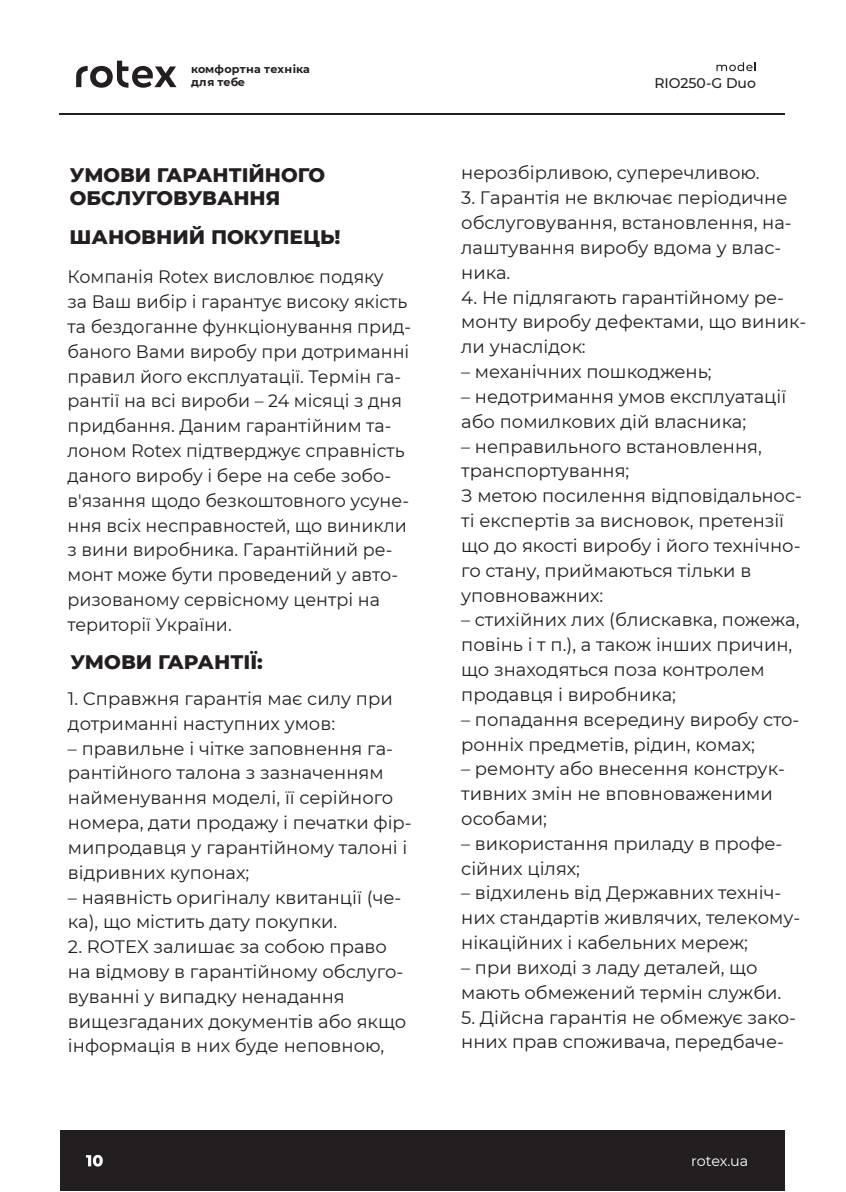
<style>
.page{position:relative;width:846px;height:1192px;background:#fff}
.page>*{position:absolute;margin:0;border:0;box-sizing:border-box;transform-origin:0 0}
.t1{font:800 20px/23.2px "Montserrat";color:#231f20}
.t2{font:18px/24.8px "Montserrat";color:#231f20}
.t3{font:14.4px "Montserrat";letter-spacing:-.015em;color:#fff}
.t4{font:500 14px "Montserrat";color:#231f20}
.t5{font:700 11.2px/13.4px "Montserrat";letter-spacing:.01em;color:#231f20}
</style>
<div class="page">
<div style="left:60px;top:1130px;width:724px;height:60px;background:#231f20"></div>
<hr style="left:60px;top:113px;width:725px;height:2px;background:#231f20">
<svg style="left:86px;top:1155px;width:17px;height:11px"></svg>
<svg style="left:716px;top:62px;width:40px;height:9px"></svg>
<svg style="left:76px;top:61px;width:101px;height:27px"></svg>
<p class="t5" style="left:191px;top:61px;width:120px">комфортна техніка для тебе</p>
<p class="t1" style="left:70px;top:162px;width:257px">УМОВИ ГАРАНТІЙНОГО<br>ОБСЛУГОВУВАННЯ</p>
<p class="t1" style="left:70px;top:224px;width:272px">ШАНОВНИЙ ПОКУПЕЦЬ!</p>
<p class="t2" style="left:68px;top:264px;width:345px">Компанія Rotex висловлює подяку<br>за Ваш вибір і гарантує високу якість та бездоганне функціонування прид&shy;баного Вами виробу при дотриманні правил його експлуатації. Термін га&shy;рантії на всі вироби – 24 місяці з дня придбання. Даним гарантійним та&shy;лоном Rotex підтверджує справність даного виробу і бере на себе зобо&shy;в'язання щодо безкоштовного усуне&shy;ння всіх несправностей, що виникли з вини виробника. Гарантійний ре&shy;монт може бути проведений у авто&shy;ризованому сервісному центрі на території України.</p>
<p class="t1" style="left:70px;top:649px;width:194px">УМОВИ ГАРАНТІЇ:</p>
<p class="t2" style="left:68px;top:685px;width:326px">1. Справжня гарантія має силу при дотриманні наступних умов:</p>
<p class="t2" style="left:68px;top:735px;width:345px">– правильне і чітке заповнення га&shy;рантійного талона з зазначенням найменування моделі, її серійного номера, дати продажу і печатки фір&shy;мипродавця у гарантійному талоні і відривних купонах;</p>
<p class="t2" style="left:68px;top:884px;width:335px">– наявність оригіналу квитанції (че&shy;ка), що містить дату покупки.</p>
<p class="t2" style="left:68px;top:933px;width:340px">2. ROTEX залишає за собою право на відмову в гарантійному обслуго&shy;вуванні у випадку ненадання вищезгаданих документів або якщо інформація в них буде неповною,</p>
<p class="t4" style="left:654px;top:73px;width:103px">RIO250-G Duo</p>
<p class="t2" style="left:461px;top:160px;width:300px">нерозбірливою, суперечливою.</p>
<p class="t2" style="left:461px;top:185px;width:332px">3. Гарантія не включає періодичне обслуговування, встановлення, на&shy;лаштування виробу вдома у влас&shy;ника.</p>
<p class="t2" style="left:461px;top:284px;width:347px">4. Не підлягають гарантійному ре&shy;монту виробу дефектами, що виник&shy;ли унаслідок:</p>
<p class="t2" style="left:461px;top:359px;width:252px">– механічних пошкоджень;</p>
<p class="t2" style="left:461px;top:383px;width:327px">– недотримання умов експлуатації або помилкових дій власника;</p>
<p class="t2" style="left:461px;top:433px;width:342px">– неправильного встановлення, транспортування;<br>З метою посилення відповідальнос&shy;ті експертів за висновок, претензії що до якості виробу і його технічно&shy;го стану, приймаються тільки в уповноважних:</p>
<p class="t2" style="left:461px;top:607px;width:340px">– стихійних лих (блискавка, пожежа, повінь і т п.), а також інших причин, що знаходяться поза контролем продавця і виробника;</p>
<p class="t2" style="left:461px;top:706px;width:340px">– попадання всередину виробу сто&shy;ронніх предметів, рідин, комах;</p>
<p class="t2" style="left:461px;top:756px;width:325px">– ремонту або внесення конструк&shy;тивних змін не вповноваженими особами;</p>
<p class="t2" style="left:461px;top:830px;width:323px">– використання приладу в профе&shy;сійних цілях;</p>
<p class="t2" style="left:461px;top:880px;width:340px">– відхилень від Державних техніч&shy;них стандартів живлячих, телекому&shy;нікаційних і кабельних мереж;</p>
<p class="t2" style="left:461px;top:954px;width:322px">– при виході з ладу деталей, що мають обмежений термін служби.</p>
<p class="t2" style="left:461px;top:1004px;width:336px">5. Дійсна гарантія не обмежує зако&shy;нних прав споживача, передбаче-</p>
<p class="t3" style="left:691px;top:1151px;width:59px">rotex.ua</p>
</div>
